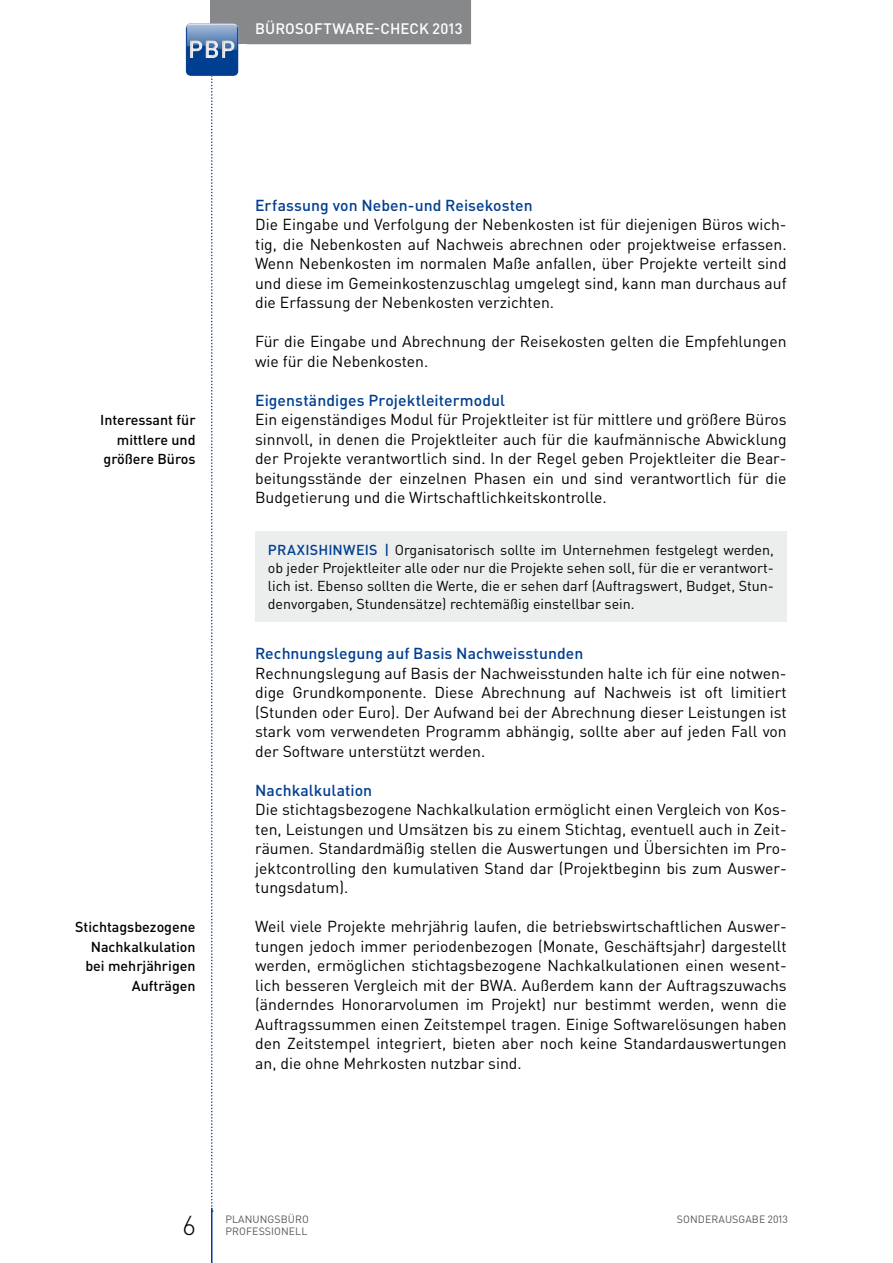
<style>
.page{position:relative;width:893px;height:1263px;background:#fff}
.page>*{position:absolute;margin:0;border:0;box-sizing:border-box;transform-origin:0 0}
.t1{font:300 27px "DIN Pro";color:#000}
.t2{font:15.75px/19.5px "DIN Pro";color:#000;text-align:justify}
.t3{font:500 15.75px "DIN Pro";letter-spacing:.005em;color:#003e90}
.t4{font:500 15px "DIN Pro";letter-spacing:.01em;color:#fff}
.t5{font:14.25px/18px "DIN Pro";color:#000;text-align:justify}
.t6{font:500 14.25px/19.5px "DIN Pro";color:#000;text-align:right}
.t7{font:10.5px "DIN Pro";color:#58585a}
.s1{font-weight:500;color:#003e90}
</style>
<div class="page">
<div style="left:210px;top:0;width:45px;height:44px;background:#87888a"></div>
<hr style="left:211px;top:1208px;width:1px;height:55px;background:#003e90">
<div style="left:247px;top:0;width:224px;height:44px;background:#87888a"></div>
<img style="left:186px;top:23px;width:52px;height:53px">
<svg style="left:190px;top:23px;width:45px;height:1189px"></svg>
<div style="left:188px;top:39px;width:48px;height:20px;background:#000;opacity:.3"></div>
<div style="left:255px;top:531px;width:532px;height:91px;background:#eceded"></div>
<p class="t4" style="left:255px;top:18px;width:209px">Bürosoftware-Check 2013</p>
<p class="t6" style="left:100px;top:410px;width:97px">Interessant für mittlere und größere Büros</p>
<p class="t6" style="left:75px;top:917px;width:122px">Stichtagsbezogene<br>Nachkalkulation bei mehrjährigen<br>Aufträgen</p>
<p class="t3" style="left:255px;top:194px;width:279px">Erfassung von Neben-und Reisekosten</p>
<p class="t2" style="left:255px;top:214px;width:533px">Die Eingabe und Verfolgung der Nebenkosten ist für diejenigen Büros wich&shy;tig, die Nebenkosten auf Nachweis abrechnen oder projektweise erfassen.<br>Wenn Nebenkosten im normalen Maße anfallen, über Projekte verteilt sind und diese im Gemeinkostenzuschlag umgelegt sind, kann man durchaus auf die Erfassung der Nebenkosten verzichten.</p>
<p class="t2" style="left:255px;top:331px;width:533px">Für die Eingabe und Abrechnung der Reisekosten gelten die Empfehlungen wie für die Nebenkosten.</p>
<p class="t3" style="left:255px;top:389px;width:251px">Eigenständiges Projektleitermodul</p>
<p class="t2" style="left:255px;top:409px;width:533px">Ein eigenständiges Modul für Projektleiter ist für mittlere und größere Büros sinnvoll, in denen die Projektleiter auch für die kaufmännische Abwicklung der Projekte verantwortlich sind. In der Regel geben Projektleiter die Bear&shy;beitungsstände der einzelnen Phasen ein und sind verantwortlich für die Budgetierung und die Wirtschaftlichkeitskontrolle.</p>
<p class="t5" style="left:268px;top:540px;width:508px"><span class="s1">Praxishinweis |</span> Organisatorisch sollte im Unternehmen festgelegt werden, ob jeder Projektleiter alle oder nur die Projekte sehen soll, für die er verantwort&shy;lich ist. Ebenso sollten die Werte, die er sehen darf (Auftragswert, Budget, Stun&shy;denvorgaben, Stundensätze) rechtemäßig einstellbar sein.</p>
<p class="t3" style="left:255px;top:643px;width:330px">Rechnungslegung auf Basis Nachweisstunden</p>
<p class="t2" style="left:255px;top:663px;width:533px">Rechnungslegung auf Basis der Nachweisstunden halte ich für eine notwen&shy;dige Grundkomponente. Diese Abrechnung auf Nachweis ist oft limitiert (Stunden oder Euro). Der Aufwand bei der Abrechnung dieser Leistungen ist stark vom verwendeten Programm abhängig, sollte aber auf jeden Fall von der Software unterstützt werden.</p>
<p class="t3" style="left:255px;top:779px;width:119px">Nachkalkulation</p>
<p class="t2" style="left:255px;top:799px;width:533px">Die stichtagsbezogene Nachkalkulation ermöglicht einen Vergleich von Kos&shy;ten, Leistungen und Umsätzen bis zu einem Stichtag, eventuell auch in Zeit&shy;räumen. Standardmäßig stellen die Auswertungen und Übersichten im Pro&shy;jektcontrolling den kumulativen Stand dar (Projektbeginn bis zum Auswer&shy;tungsdatum).</p>
<p class="t2" style="left:255px;top:916px;width:533px">Weil viele Projekte mehrjährig laufen, die betriebswirtschaftlichen Auswer&shy;tungen jedoch immer periodenbezogen (Monate, Geschäftsjahr) dargestellt werden, ermöglichen stichtagsbezogene Nachkalkulationen einen wesent&shy;lich besseren Vergleich mit der BWA. Außerdem kann der Auftragszuwachs (änderndes Honorarvolumen im Projekt) nur bestimmt werden, wenn die Auftragssummen einen Zeitstempel tragen. Einige Softwarelösungen haben den Zeitstempel integriert, bieten aber noch keine Standardauswertungen an, die ohne Mehrkosten nutzbar sind.</p>
<h1 class="t1" style="left:183px;top:1207px;width:14px">6</h1>
<p class="t7" style="left:225px;top:1212px;width:15px">Planun</p>
<p class="t7" style="left:268px;top:1212px;width:12px">gsbürosond</p>
<p class="t7" style="left:705px;top:1212px;width:14px">eraus</p>
<p class="t7" style="left:738px;top:1212px;width:51px">gab e 2013</p>
<p class="t7" style="left:225px;top:1224px;width:14px">Prof</p>
<p class="t7" style="left:252px;top:1224px;width:14px">ession</p>
<p class="t7" style="left:289px;top:1224px;width:13px">ell</p>
</div>
